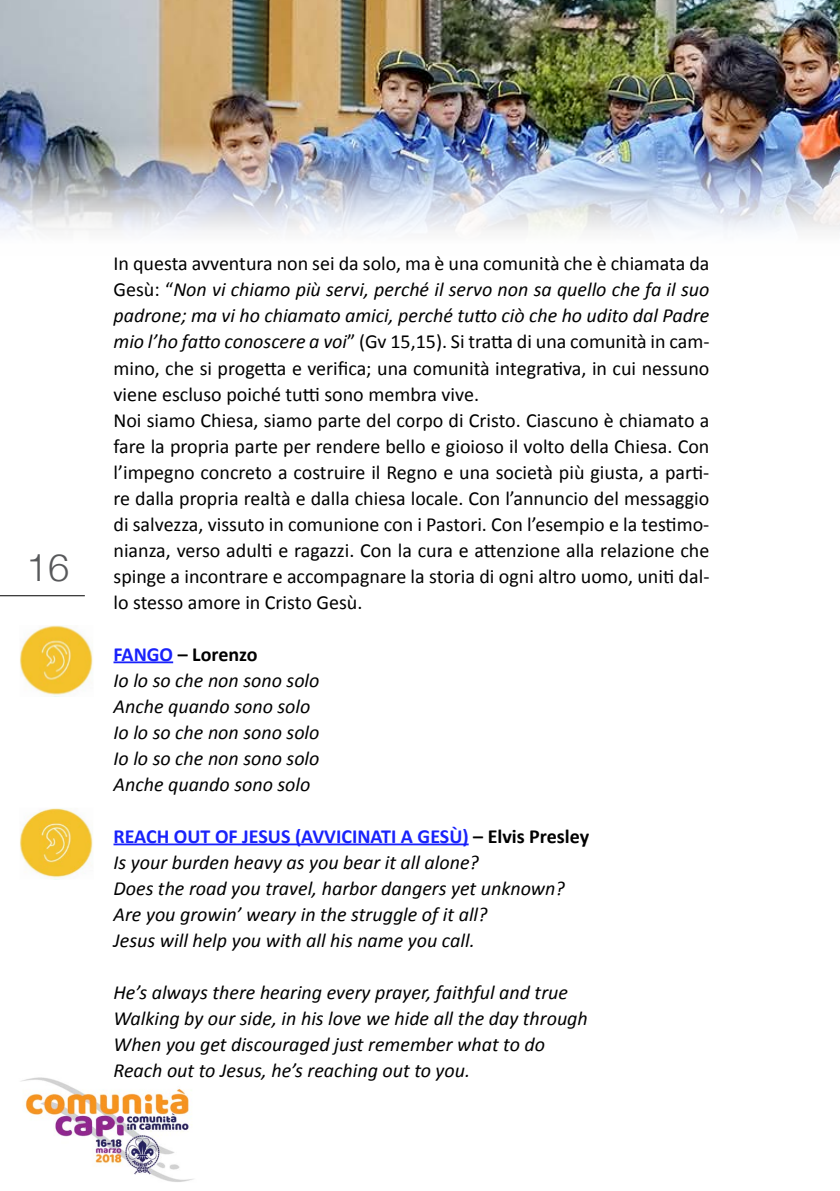
<style>
.page{position:relative;width:840px;height:1191px;background:#fff}
.page>*{position:absolute;margin:0;border:0;box-sizing:border-box;transform-origin:0 0}
.t1{font:300 38px "Helvetica Neue";color:#58595b}
.t2{font:20px/26px "Calibri";color:#000}
.t3{font:italic 20px/26px "Calibri";color:#000}
.s1{font-style:italic}
.s2{font-weight:700;font-style:normal;color:#1922fb}
.s3{font-weight:700;font-style:normal}
</style>
<div class="page">
<hr style="left:0;top:595px;width:85px;height:1px;background:#000">
<img style="left:21px;top:1077px;width:172px;height:105px">
<img style="left:0;top:0;width:839px;height:231px">
<hr style="left:113px;top:661px;width:60px;height:2px;background:#1922fb">
<hr style="left:113px;top:843px;width:355px;height:2px;background:#1922fb">
<img style="left:20px;top:625px;width:73px;height:72px">
<img style="left:20px;top:808px;width:73px;height:71px">
<h1 class="t1" style="left:27px;top:537px;width:44px">16</h1>
<p class="t2" style="left:113px;top:251px;width:597px">In questa avventura non sei da solo, ma è una comunità che è chiamata da Gesù: “<span class="s1">Non vi chiamo più servi, perché il servo non sa quello che fa il suo padrone; ma vi ho chiamato amici, perché tutto ciò che ho udito dal Padre mio l’ho fatto conoscere a voi</span>” (Gv 15,15). Si tratta di una comunità in cam&shy;mino, che si progetta e verifica; una comunità integrativa, in cui nessuno viene escluso poiché tutti sono membra vive.<br>Noi siamo Chiesa, siamo parte del corpo di Cristo. Ciascuno è chiamato a fare la propria parte per rendere bello e gioioso il volto della Chiesa. Con l’impegno concreto a costruire il Regno e una società più giusta, a parti&shy;re dalla propria realtà e dalla chiesa locale. Con l’annuncio del messaggio di salvezza, vissuto in comunione con i Pastori. Con l’esempio e la testimo&shy;nianza, verso adulti e ragazzi. Con la cura e attenzione alla relazione che spinge a incontrare e accompagnare la storia di ogni altro uomo, uniti dal&shy;lo stesso amore in Cristo Gesù.</p>
<p class="t3" style="left:113px;top:640px;width:207px"><span class="s2">FANGO</span> <span class="s3">– Lorenzo<br></span>Io lo so che non sono solo<br>Anche quando sono solo<br>Io lo so che non sono solo<br>Io lo so che non sono solo<br>Anche quando sono solo</p>
<p class="t3" style="left:113px;top:822px;width:477px"><span class="s2">REACH OUT OF JESUS (AVVICINATI A GESÙ)</span> <span class="s3">– Elvis Presley </span>Is your burden heavy as you bear it all alone?<br>Does the road you travel, harbor dangers yet unknown?<br>Are you growin’ weary in the struggle of it all?<br>Jesus will help you with all his name you call.</p>
<p class="t3" style="left:113px;top:978px;width:475px">He’s always there hearing every prayer, faithful and true Walking by our side, in his love we hide all the day through When you get discouraged just remember what to do Reach out to Jesus, he’s reaching out to you.</p>
</div>
